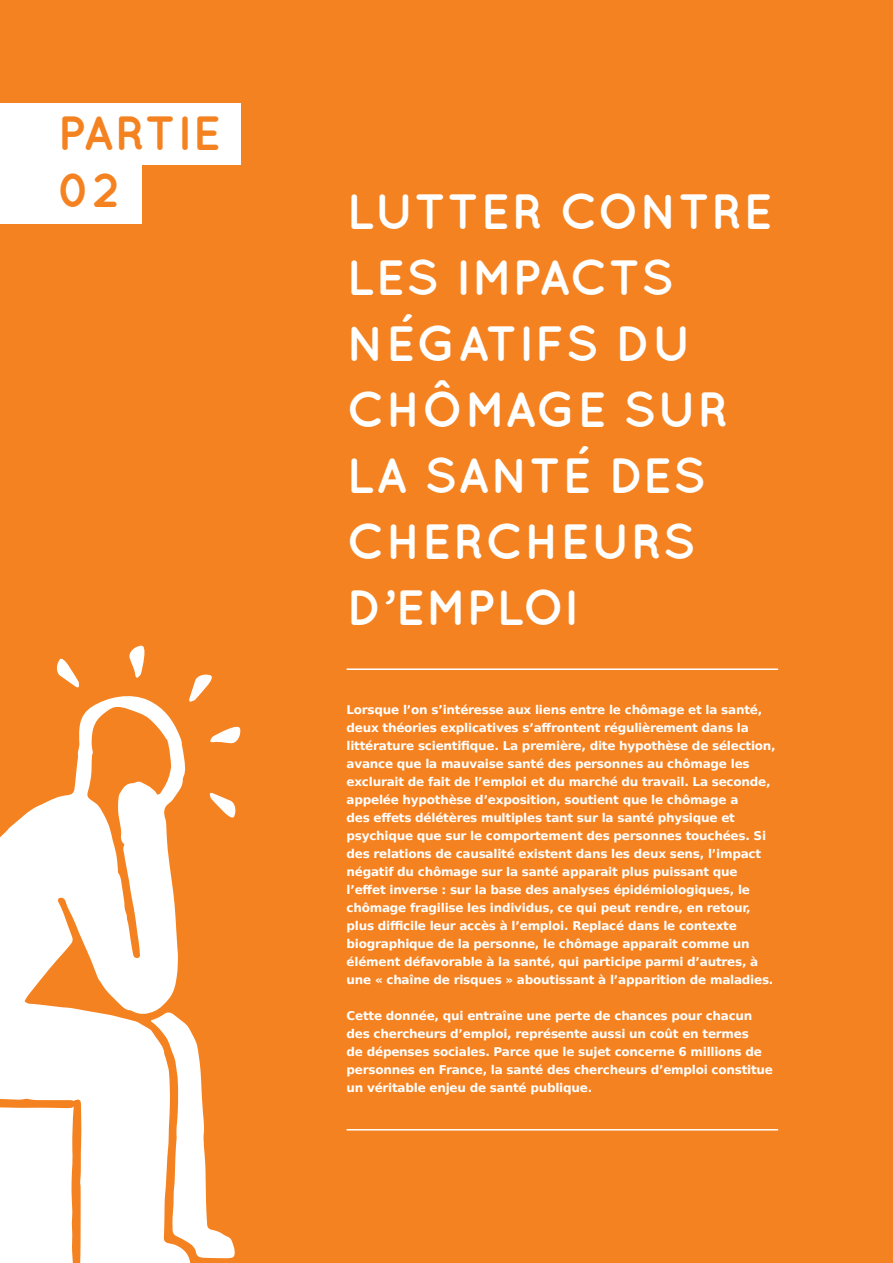
<style>
.page{position:relative;width:893px;height:1263px;background:#f58220}
.page>*{position:absolute;margin:0;border:0;box-sizing:border-box;transform-origin:0 0}
.t1{font:700 49.5px/66px "Quicksand";letter-spacing:.02em;color:#fff}
.t2{font:700 48px/57.6px "Quicksand";letter-spacing:.015em;color:#f58220}
.t3{font:700 12px/18px "DejaVu Sans";letter-spacing:-.02em;color:#fff}
</style>
<div class="page">
<svg style="left:191px;top:1032px;width:44px;height:226px"></svg>
<svg style="left:0;top:696px;width:191px;height:567px;fill:#fff"></svg>
<svg style="left:187px;top:674px;width:25px;height:31px"></svg>
<svg style="left:209px;top:792px;width:27px;height:26px"></svg>
<svg style="left:57px;top:658px;width:22px;height:30px"></svg>
<svg style="left:210px;top:726px;width:31px;height:18px"></svg>
<svg style="left:129px;top:645px;width:16px;height:33px"></svg>
<div style="left:0;top:163px;width:141px;height:61px;background:#fff"></div>
<div style="left:0;top:103px;width:240px;height:62px;background:#fff"></div>
<hr style="left:347px;top:668px;width:431px;height:2px;background:#fff">
<hr style="left:347px;top:1129px;width:431px;height:1px;background:#fff">
<h2 class="t2" style="left:57px;top:103px;width:165px">PARTIE<br>02</h2>
<h1 class="t1" style="left:347px;top:178px;width:427px">LUTTER CONTRE<br>LES IMPACTS<br>NÉGATIFS DU<br>CHÔMAGE SUR<br>LA SANTÉ DES<br>CHERCHEURS<br>D’EMPLOI</h1>
<p class="t3" style="left:347px;top:701px;width:431px">Lorsque l’on s’intéresse aux liens entre le chômage et la santé, deux théories explicatives s’affrontent régulièrement dans la littérature scientifique. La première, dite hypothèse de sélection, avance que la mauvaise santé des personnes au chômage les exclurait de fait de l’emploi et du marché du travail. La seconde, appelée hypothèse d’exposition, soutient que le chômage a<br>des effets délétères multiples tant sur la santé physique et psychique que sur le comportement des personnes touchées. Si des relations de causalité existent dans les deux sens, l’impact négatif du chômage sur la santé apparait plus puissant que l’effet inverse : sur la base des analyses épidémiologiques, le chômage fragilise les individus, ce qui peut rendre, en retour, plus difficile leur accès à l’emploi. Replacé dans le contexte biographique de la personne, le chômage apparait comme un élément défavorable à la santé, qui participe parmi d’autres, à une « chaîne de risques » aboutissant à l’apparition de maladies.</p>
<p class="t3" style="left:347px;top:1007px;width:428px">Cette donnée, qui entraîne une perte de chances pour chacun des chercheurs d’emploi, représente aussi un coût en termes<br>de dépenses sociales. Parce que le sujet concerne 6 millions de personnes en France, la santé des chercheurs d’emploi constitue un véritable enjeu de santé publique.</p>
</div>
